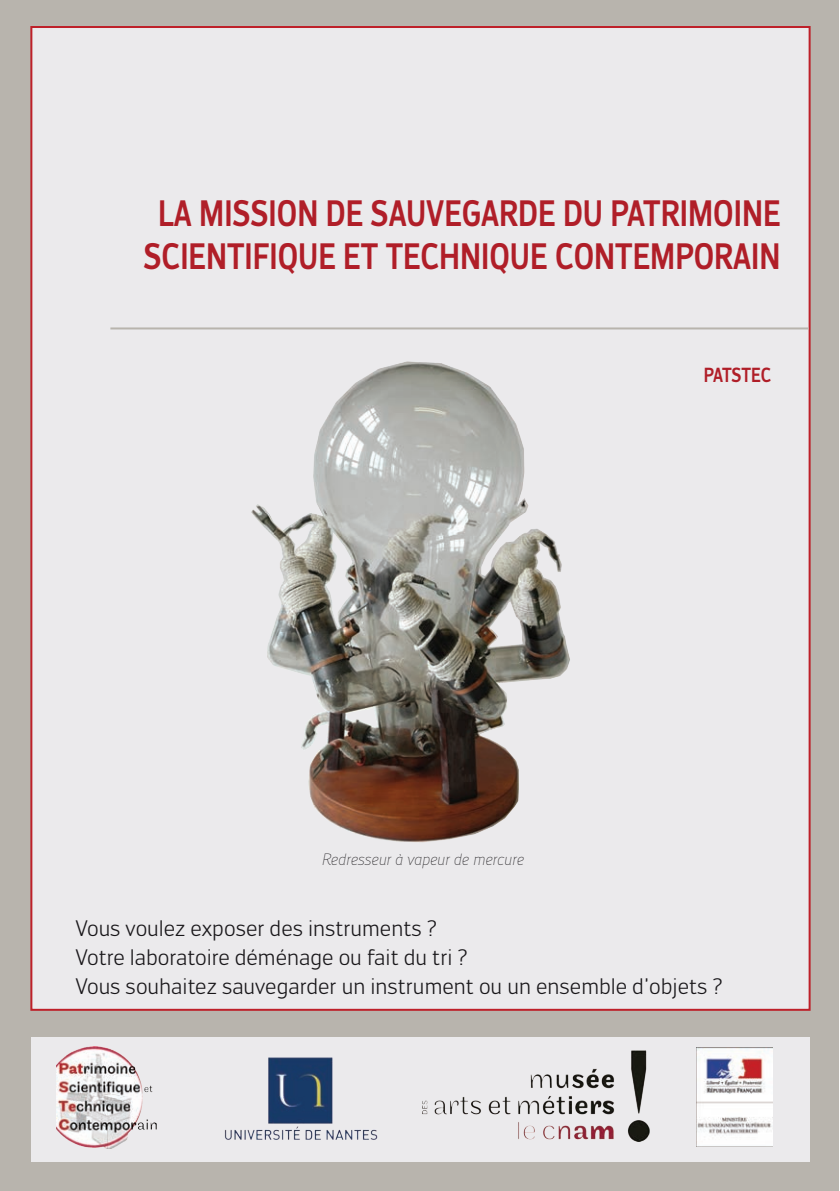
<style>
.page{position:relative;width:840px;height:1191px;background:#fff}
.page>*{position:absolute;margin:0;border:0;box-sizing:border-box;transform-origin:0 0}
.t1{font:700 36px/43.2px "Engel New Sans PRO";color:#b01e28;text-align:center;scale:.81 1}
.t2{font:22px "Engel New Sans PRO";color:#181619}
.t3{font:700 20px "Engel New Sans PRO";letter-spacing:-.015em;color:#b01e28;scale:.81 1}
.t4{font:italic 200 16px "Engel New Sans PRO";color:#181619}
</style>
<div class="page">
<div style="left:0;top:1px;width:838px;height:1190px;background:#b8b4ad"></div>
<div style="left:30px;top:26px;width:780px;height:984px;background:#ebeaec;border:2px solid #be2029"></div>
<div style="left:31px;top:1037px;width:778px;height:124px;background:#ebeaec"></div>
<img style="left:219px;top:329px;width:377px;height:514px">
<hr style="left:110px;top:327px;width:698px;height:2px;background:#b8b4ad">
<img style="left:696px;top:1047px;width:76px;height:99px">
<img style="left:224px;top:1057px;width:154px;height:83px">
<img style="left:56px;top:1046px;width:101px;height:102px">
<img style="left:422px;top:1050px;width:227px;height:91px">
<h1 class="t1" style="left:143px;top:192px;width:787px">LA MISSION DE SAUVEGARDE DU PATRIMOINE<br>SCIENTIFIQUE ET TECHNIQUE CONTEMPORAIN</h1>
<p class="t3" style="left:703px;top:362px;width:84px">PATSTEC</p>
<p class="t4" style="left:322px;top:850px;width:203px">Redresseur à vapeur de mercure</p>
<p class="t2" style="left:75px;top:915px;width:363px">Vous voulez exposer des instruments ?</p>
<p class="t2" style="left:75px;top:944px;width:394px">Votre laboratoire déménage ou fait du tri ?</p>
<p class="t2" style="left:75px;top:972px;width:649px">Vous souhaitez sauvegarder un instrument ou un ensemble d’objets ?</p>
</div>
